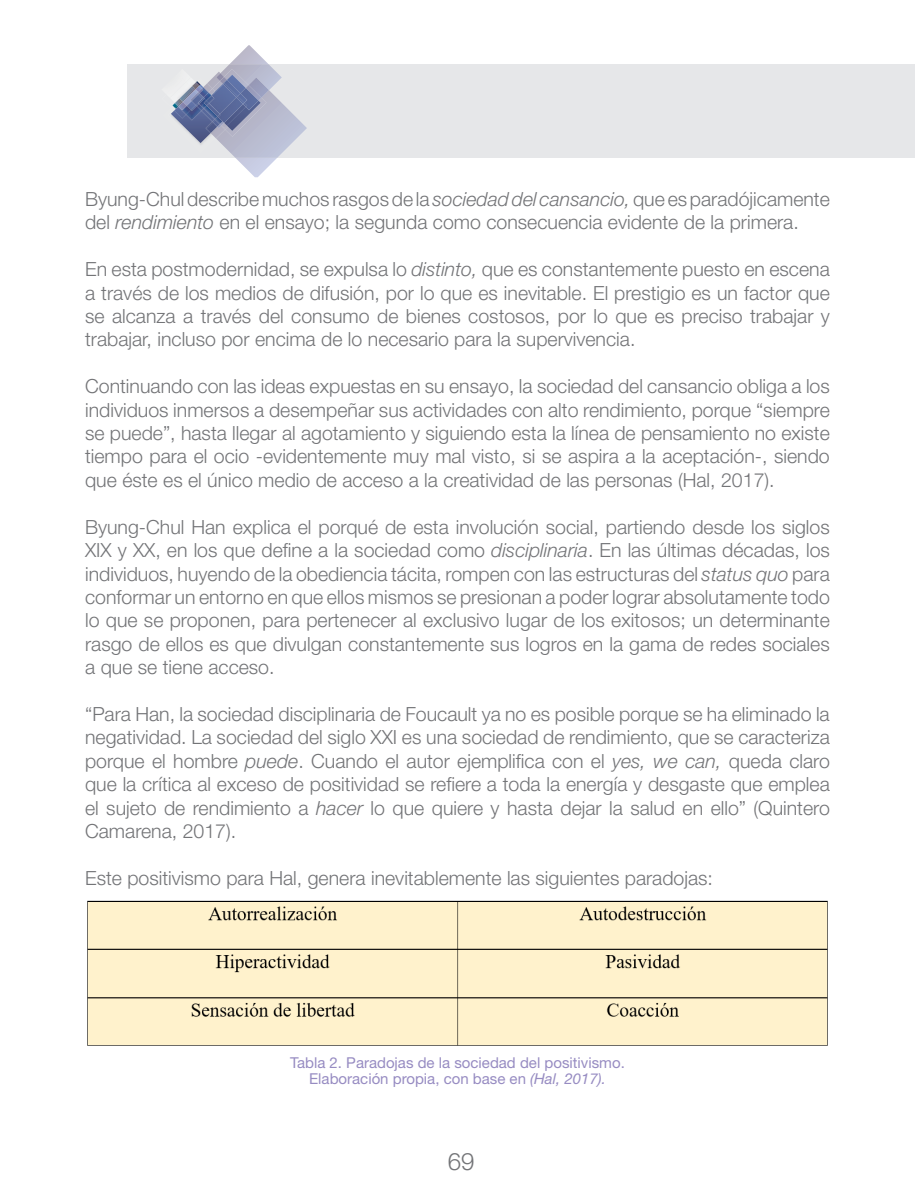
<style>
.page{position:relative;width:915px;height:1191px;background:#fff}
.page>*{position:absolute;margin:0;border:0;box-sizing:border-box;transform-origin:0 0}
.t1{font:300 24px "Helvetica Neue LT Std";color:#737477}
.t2{font:300 19.5px/23.4px "Helvetica Neue LT Std";color:#737477;text-align:justify}
.t3{font:15px "Helvetica Neue LT Std";color:#978cc2}
.s1{font-style:italic}
</style>
<div class="page">
<div style="left:128px;top:64px;width:786px;height:94px;background:#e6e7e9"></div>
<svg style="left:171px;top:45px;width:136px;height:132px"></svg>
<img style="left:87px;top:900px;width:741px;height:146px">
<p class="t2" style="left:85px;top:187px;width:746px">Byung-Chul describe muchos rasgos de la <span class="s1">sociedad del cansancio,</span> que es paradójicamente del <span class="s1">rendimiento</span> en el ensayo; la segunda como consecuencia evidente de la primera.</p>
<p class="t2" style="left:85px;top:257px;width:746px">En esta postmodernidad, se expulsa lo <span class="s1">distinto,</span> que es constantemente puesto en escena a través de los medios de difusión, por lo que es inevitable. El prestigio es un factor que se alcanza a través del consumo de bienes costosos, por lo que es preciso trabajar y trabajar, incluso por encima de lo necesario para la supervivencia.</p>
<p class="t2" style="left:85px;top:374px;width:746px">Continuando con las ideas expuestas en su ensayo, la sociedad del cansancio obliga a los individuos inmersos a desempeñar sus actividades con alto rendimiento, porque “siempre se puede”, hasta llegar al agotamiento y siguiendo esta la línea de pensamiento no existe tiempo para el ocio -evidentemente muy mal visto, si se aspira a la aceptación-, siendo que éste es el único medio de acceso a la creatividad de las personas (Hal, 2017).</p>
<p class="t2" style="left:85px;top:514px;width:746px">Byung-Chul Han explica el porqué de esta involución social, partiendo desde los siglos XIX y XX, en los que define a la sociedad como <span class="s1">disciplinaria</span>. En las últimas décadas, los individuos, huyendo de la obediencia tácita, rompen con las estructuras del <span class="s1">status quo</span> para conformar un entorno en que ellos mismos se presionan a poder lograr absolutamente todo lo que se proponen, para pertenecer al exclusivo lugar de los exitosos; un determinante rasgo de ellos es que divulgan constantemente sus logros en la gama de redes sociales a que se tiene acceso.</p>
<p class="t2" style="left:85px;top:702px;width:746px">“Para Han, la sociedad disciplinaria de Foucault ya no es posible porque se ha eliminado la negatividad. La sociedad del siglo XXI es una sociedad de rendimiento, que se caracteriza porque el hombre <span class="s1">puede</span>. Cuando el autor ejemplifica con el <span class="s1">yes, we can,</span> queda claro que la crítica al exceso de positividad se refiere a toda la energía y desgaste que emplea el sujeto de rendimiento a <span class="s1">hacer</span> lo que quiere y hasta dejar la salud en ello” (Quintero Camarena, 2017).</p>
<p class="t2" style="left:85px;top:865px;width:629px">Este positivismo para Hal, genera inevitablemente las siguientes paradojas:</p>
<p class="t3" style="left:290px;top:1053px;width:336px">Tabla 2. Paradojas de la sociedad del positivismo.</p>
<p class="t3" style="left:309px;top:1069px;width:298px">Elaboración propia, con base en <span class="s1">(Hal, 2017).</span></p>
<p class="t1" style="left:448px;top:1146px;width:28px">69</p>
</div>
